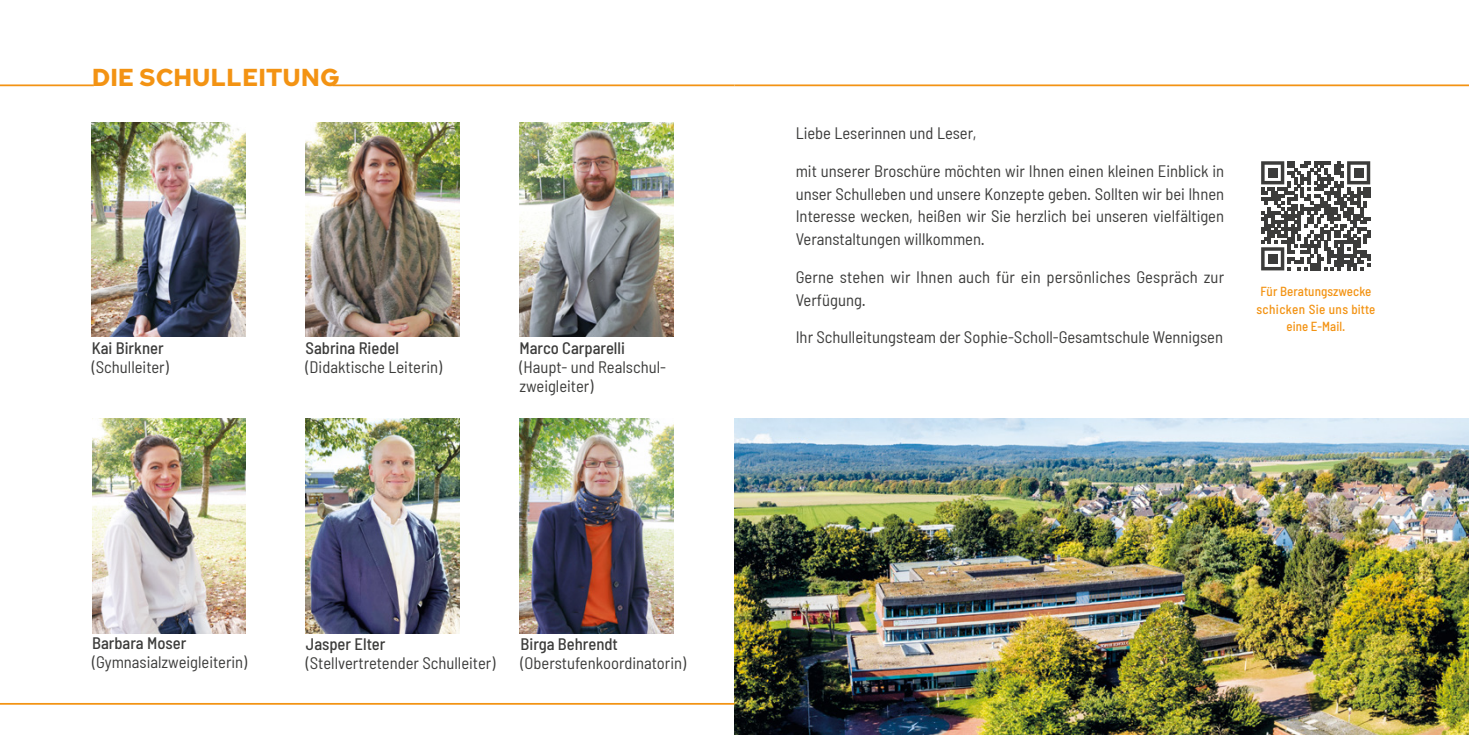
<style>
.page{position:relative;width:1469px;height:735px;background:#fff}
.page>*{position:absolute;margin:0;border:0;box-sizing:border-box;transform-origin:0 0}
.t1{font:700 24.5px "Red Hat Text";color:#f39313}
.t2{font:semi-condensed 16.62px/22.8px "Barlow";color:#3c3c3b}
.t3{font:500 semi-condensed 16.62px "Barlow";color:#3c3c3b}
.t4{font:500 semi-condensed 13.12px/17.5px "Barlow";letter-spacing:.005em;color:#f39313;text-align:center}
</style>
<div class="page">
<img style="left:734px;top:418px;width:734px;height:316px">
<hr style="left:0;top:702px;width:734px;height:2px;background:#f39313">
<hr style="left:0;top:84px;width:94px;height:2px;background:#f39313">
<hr style="left:332px;top:84px;width:402px;height:2px;background:#f39313">
<img style="left:92px;top:122px;width:153px;height:214px">
<img style="left:92px;top:418px;width:154px;height:214px">
<img style="left:305px;top:122px;width:154px;height:214px">
<img style="left:306px;top:418px;width:153px;height:214px">
<img style="left:519px;top:122px;width:154px;height:214px">
<img style="left:519px;top:418px;width:154px;height:214px">
<hr style="left:734px;top:84px;width:734px;height:2px;background:#f39313">
<svg style="left:1261px;top:161px;width:109px;height:109px"></svg>
<div style="left:1267px;top:168px;width:10px;height:10px;background:#3c3c3b"></div>
<div style="left:1353px;top:168px;width:10px;height:10px;background:#3c3c3b"></div>
<div style="left:1267px;top:254px;width:10px;height:10px;background:#3c3c3b"></div>
<h1 class="t1" style="left:92px;top:61px;width:249px">DIE SCHULLEITUNG</h1>
<p class="t3" style="left:92px;top:337px;width:73px">Kai Birkner</p>
<p class="t2" style="left:92px;top:355px;width:78px">(Schulleiter)</p>
<p class="t3" style="left:305px;top:337px;width:95px">Sabrina Riedel</p>
<p class="t2" style="left:305px;top:355px;width:138px">(Didaktische Leiterin)</p>
<p class="t3" style="left:519px;top:337px;width:107px">Marco Carparelli</p>
<p class="t2" style="left:519px;top:356px;width:148px;line-height:19.2px">(Haupt- und Realschul&shy;zweigleiter)</p>
<p class="t3" style="left:92px;top:632px;width:96px">Barbara Moser</p>
<p class="t2" style="left:92px;top:650px;width:157px">(Gymnasialzweigleiterin)</p>
<p class="t3" style="left:306px;top:633px;width:81px">Jasper Elter</p>
<p class="t2" style="left:306px;top:651px;width:191px">(Stellvertretender Schulleiter)</p>
<p class="t3" style="left:520px;top:633px;width:99px">Birga Behrendt</p>
<p class="t2" style="left:520px;top:651px;width:167px">(Oberstufenkoordinatorin)</p>
<p class="t2" style="left:795px;top:121px;width:182px">Liebe Leserinnen und Leser,</p>
<p class="t2" style="left:795px;top:159px;width:430px;text-align:justify">mit unserer Broschüre möchten wir Ihnen einen kleinen Einblick in unser Schulleben und unsere Konzepte geben. Sollten wir bei Ihnen Interesse wecken, heißen wir Sie herzlich bei unseren vielfältigen Veranstaltungen willkommen.</p>
<p class="t2" style="left:795px;top:265px;width:430px">Gerne stehen wir Ihnen auch für ein persönliches Gespräch zur<br>Verfügung.</p>
<p class="t2" style="left:795px;top:325px;width:429px">Ihr Schulleitungsteam der Sophie-Scholl-Gesamtschule Wennigsen</p>
<p class="t4" style="left:1256px;top:282px;width:120px">Für Beratungszwecke schicken Sie uns bitte eine E-Mail.</p>
</div>
